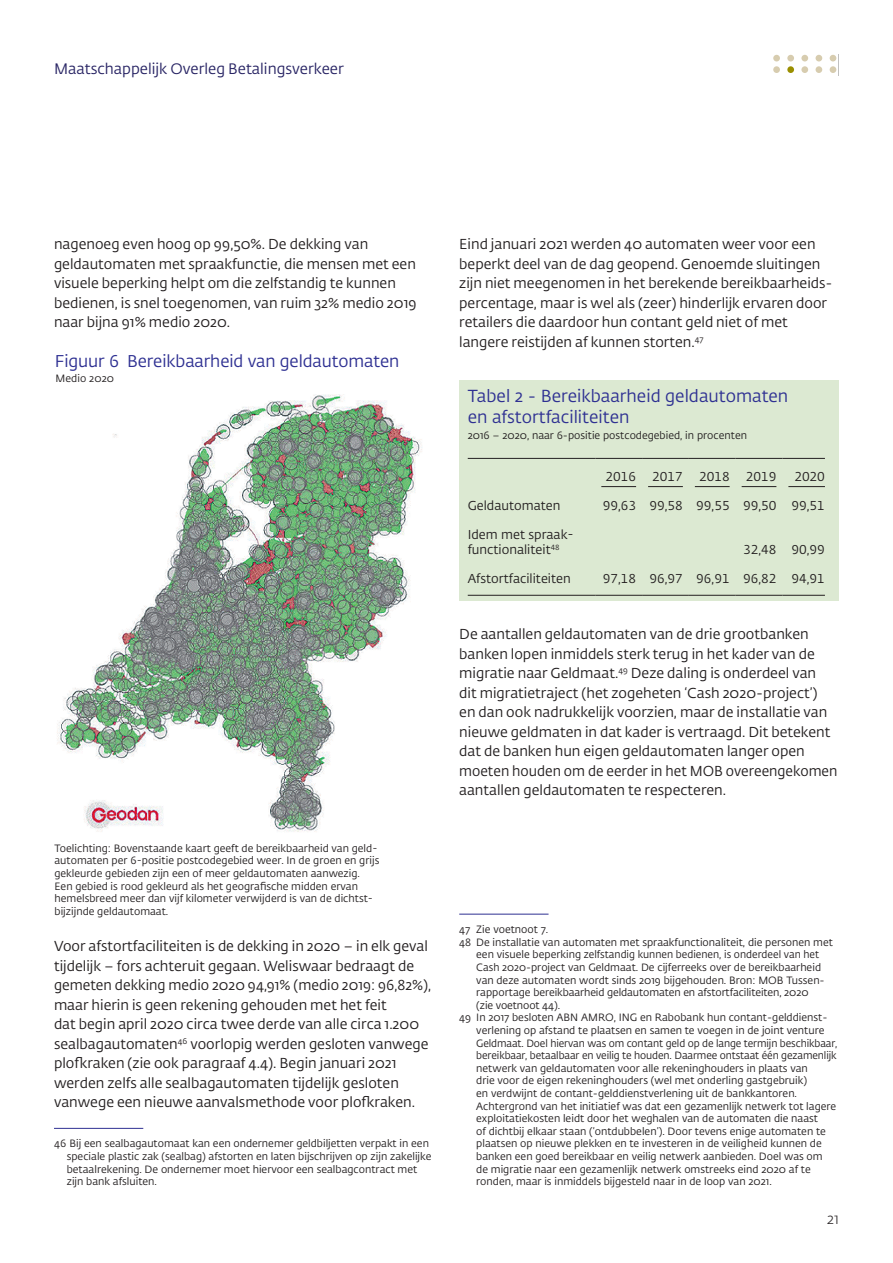
<style>
.page{position:relative;width:893px;height:1263px;background:#fff}
.page>*{position:absolute;margin:0;border:0;box-sizing:border-box;transform-origin:0 0}
.Tabel_Titel{font:17.25px/20.7px "DNB Fedra";color:#2e3092}
.t1{font:16.8px "DNB Fedra";letter-spacing:-.005em;color:#2e3092}
.t2{font:15px "DNB Fedra";color:#282464}
.t3{font:300 15px "DNB Fedra";color:#231f20}
.Body{font:14.25px/19.5px "DNB Fedra";color:#231f20}
.Tabel_Brood_TEKST{font:12.75px/15.3px "DNB Fedra";color:#231f20}
.Tabel_Brood_GETAL{font:12.75px "DNB Fedra";color:#231f20}
.Tabel_Kop_RECHTS{font:12.75px "DNB Fedra";color:#231f20}
.Voetnoot{font:10.5px/12.6px "DNB Fedra";color:#231f20}
.Tabel_Bron{font:10.5px "DNB Fedra";color:#231f20}
</style>
<div class="page">
<svg style="left:773px;top:54px;width:64px;height:19px"></svg>
<hr style="left:54px;top:1128px;width:89px;height:1px;background:#2e3092">
<hr style="left:459px;top:914px;width:90px;height:1px;background:#2e3092">
<img style="left:57px;top:394px;width:366px;height:438px">
<div style="left:459px;top:380px;width:380px;height:221px;background:#dce9d2"></div>
<hr style="left:468px;top:458px;width:127px;height:1px;background:#231f20">
<hr style="left:595px;top:458px;width:47px;height:1px;background:#231f20">
<hr style="left:642px;top:458px;width:47px;height:1px;background:#231f20">
<hr style="left:689px;top:458px;width:47px;height:1px;background:#231f20">
<hr style="left:736px;top:458px;width:46px;height:1px;background:#231f20">
<hr style="left:782px;top:458px;width:43px;height:1px;background:#231f20">
<hr style="left:468px;top:595px;width:127px;height:1px;background:#231f20">
<hr style="left:595px;top:595px;width:47px;height:1px;background:#231f20">
<hr style="left:642px;top:595px;width:47px;height:1px;background:#231f20">
<hr style="left:689px;top:595px;width:47px;height:1px;background:#231f20">
<hr style="left:736px;top:595px;width:46px;height:1px;background:#231f20">
<hr style="left:782px;top:595px;width:43px;height:1px;background:#231f20">
<hr style="left:601px;top:486px;width:35px;height:1px;background:#231f20">
<hr style="left:648px;top:486px;width:35px;height:1px;background:#231f20">
<hr style="left:695px;top:486px;width:35px;height:1px;background:#231f20">
<hr style="left:742px;top:486px;width:34px;height:1px;background:#231f20">
<hr style="left:788px;top:486px;width:37px;height:1px;background:#231f20">
<h3 class="t2" style="left:54px;top:59px;width:291px">Maatschappelijk Overleg Betalingsverkeer</h3>
<p class="Body" style="left:54px;top:234px;width:364px">nagenoeg even hoog op 99,50%. De dekking van geldautomaten met spraakfunctie, die mensen met een visuele beperking helpt om die zelfstandig te kunnen bedienen, is snel toegenomen, van ruim 32% medio 2019 naar bijna 91% medio 2020.</p>
<p class="t1" style="left:55px;top:351px;width:346px">Figuur 6 Bereikbaarheid van geldautomaten</p>
<p class="Voetnoot" style="left:55px;top:372px;width:60px">Medio 2020</p>
<p class="Voetnoot" style="left:54px;top:842px;width:326px">Toelichting: Bovenstaande kaart geeft de bereikbaarheid van geld&shy;automaten per 6-positie postcodegebied weer. In de groen en grijs gekleurde gebieden zijn een of meer geldautomaten aanwezig.<br>Een gebied is rood gekleurd als het geografische midden ervan hemelsbreed meer dan vijf kilometer verwijderd is van de dichtst&shy;bijzijnde geldautomaat.</p>
<p class="Body" style="left:54px;top:936px;width:379px">Voor afstortfaciliteiten is de dekking in 2020 – in elk geval tijdelijk – fors achteruit gegaan. Weliswaar bedraagt de gemeten dekking medio 2020 94,91% (medio 2019: 96,82%), maar hierin is geen rekening gehouden met het feit<br>dat begin april 2020 circa twee derde van alle circa 1.200 sealbagautomaten<sup>46</sup> voorlopig werden gesloten vanwege plofkraken (zie ook paragraaf 4.4). Begin januari 2021 werden zelfs alle sealbagautomaten tijdelijk gesloten vanwege een nieuwe aanvalsmethode voor plofkraken.</p>
<p class="Voetnoot" style="left:67px;top:1137px;width:366px;text-indent:-13px">46 Bij een sealbagautomaat kan een ondernemer geldbiljetten verpakt in een speciale plastic zak (sealbag) afstorten en laten bijschrijven op zijn zakelijke betaalrekening. De ondernemer moet hiervoor een sealbagcontract met zijn bank afsluiten.</p>
<p class="Body" style="left:459px;top:234px;width:375px">Eind januari 2021 werden 40 automaten weer voor een beperkt deel van de dag geopend. Genoemde sluitingen zijn niet meegenomen in het berekende bereikbaarheids&shy;percentage, maar is wel als (zeer) hinderlijk ervaren door retailers die daardoor hun contant geld niet of met langere reistijden af kunnen storten.<sup>47</sup><sup>48</sup></p>
<p class="Tabel_Titel" style="left:468px;top:386px;width:322px">Tabel 2 - Bereikbaarheid geldautomaten en afstortfaciliteiten</p>
<p class="Tabel_Bron" style="left:468px;top:429px;width:281px">2016 – 2020, naar 6- positie postcodegebied, in procenten</p>
<p class="Tabel_Kop_RECHTS" style="left:605px;top:469px;width:32px">2016</p>
<p class="Tabel_Kop_RECHTS" style="left:652px;top:469px;width:32px">2017</p>
<p class="Tabel_Kop_RECHTS" style="left:699px;top:469px;width:32px">2018</p>
<p class="Tabel_Kop_RECHTS" style="left:746px;top:469px;width:32px">2019</p>
<p class="Tabel_Kop_RECHTS" style="left:794px;top:469px;width:32px">2020</p>
<p class="Tabel_Brood_TEKST" style="left:468px;top:498px;width:94px">Geldautomaten</p>
<p class="Tabel_Brood_GETAL" style="left:603px;top:498px;width:35px">99,63</p>
<p class="Tabel_Brood_GETAL" style="left:649px;top:498px;width:35px">99,58</p>
<p class="Tabel_Brood_GETAL" style="left:696px;top:498px;width:35px">99,55</p>
<p class="Tabel_Brood_GETAL" style="left:743px;top:498px;width:35px">99,50</p>
<p class="Tabel_Brood_GETAL" style="left:791px;top:498px;width:35px">99,51</p>
<p class="Tabel_Brood_TEKST" style="left:468px;top:527px;width:108px">Idem met spraak&shy;functionaliteit<sup>48</sup></p>
<p class="Tabel_Brood_GETAL" style="left:743px;top:542px;width:35px">32,48</p>
<p class="Tabel_Brood_GETAL" style="left:791px;top:542px;width:35px">90,99</p>
<p class="Tabel_Brood_TEKST" style="left:468px;top:571px;width:105px">Afstortfaciliteiten</p>
<p class="Tabel_Brood_GETAL" style="left:603px;top:570px;width:35px">97,18</p>
<p class="Tabel_Brood_GETAL" style="left:649px;top:570px;width:35px">96,97</p>
<p class="Tabel_Brood_GETAL" style="left:696px;top:570px;width:35px">96,91</p>
<p class="Tabel_Brood_GETAL" style="left:743px;top:570px;width:35px">96,82</p>
<p class="Tabel_Brood_GETAL" style="left:791px;top:570px;width:35px">94,91</p>
<p class="Body" style="left:459px;top:624px;width:380px">De aantallen geldautomaten van de drie grootbanken banken lopen inmiddels sterk terug in het kader van de migratie naar Geldmaat.<sup>49</sup> Deze daling is onderdeel van<br>dit migratietraject (het zogeheten ‘Cash 2020- project’)<br>en dan ook nadrukkelijk voorzien, maar de installatie van nieuwe geldmaten in dat kader is vertraagd. Dit betekent dat de banken hun eigen geldautomaten langer open moeten houden om de eerder in het MOB overeengekomen aantallen geldautomaten te respecteren.</p>
<p class="Voetnoot" style="left:459px;top:923px;width:91px">47 Zie voetnoot 7.</p>
<p class="Voetnoot" style="left:476px;top:936px;width:358px;text-indent:-17px">48 De installatie van automaten met spraakfunctionaliteit, die personen met een visuele beperking zelfstandig kunnen bedienen, is onderdeel van het Cash 2020- project van Geldmaat. De cijferreeks over de bereikbaarheid van deze automaten wordt sinds 2019 bijgehouden. Bron: MOB Tussen&shy;rapportage bereikbaarheid geldautomaten en afstortfaciliteiten, 2020<br>(zie voetnoot 44).</p>
<p class="Voetnoot" style="left:476px;top:1011px;width:363px;text-indent:-17px">49 In 2017 besloten ABN AMRO, ING en Rabobank hun contant-gelddienst&shy;verlening op afstand te plaatsen en samen te voegen in de joint venture Geldmaat. Doel hiervan was om contant geld op de lange termijn beschikbaar, bereikbaar, betaalbaar en veilig te houden. Daarmee ontstaat één gezamenlijk netwerk van geldautomaten voor alle rekeninghouders in plaats van<br>drie voor de eigen rekeninghouders (wel met onderling gastgebruik)<br>en verdwijnt de contant-gelddienstverlening uit de bankkantoren.<br>Achtergrond van het initiatief was dat een gezamenlijk netwerk tot lagere exploitatiekosten leidt door het weghalen van de automaten die naast<br>of dichtbij elkaar staan (‘ontdubbelen’). Door tevens enige automaten te plaatsen op nieuwe plekken en te investeren in de veiligheid kunnen de banken een goed bereikbaar en veilig netwerk aanbieden. Doel was om<br>de migratie naar een gezamenlijk netwerk omstreeks eind 2020 af te ronden, maar is inmiddels bijgesteld naar in de loop van 2021.</p>
<h3 class="t3" style="left:827px;top:1210px;width:14px">21</h3>
</div>
